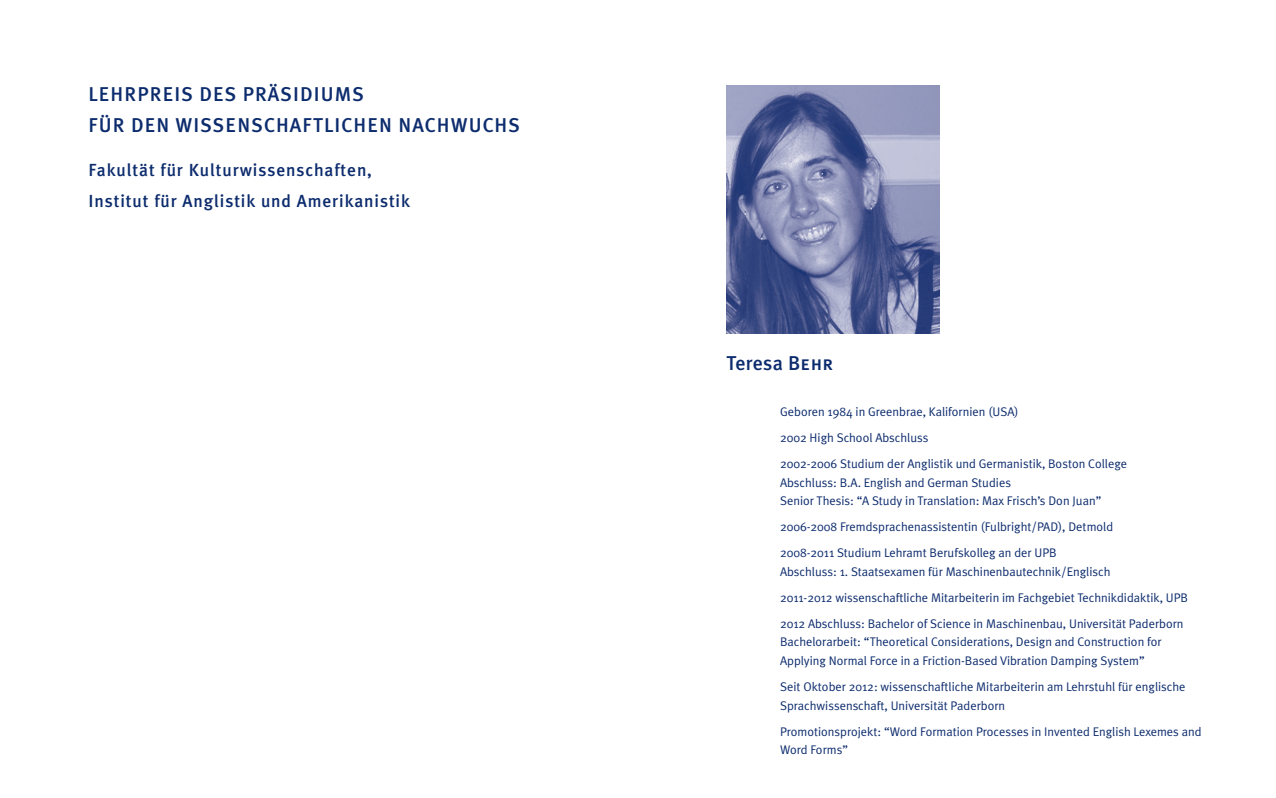
<style>
.page{position:relative;width:1276px;height:798px;background:#fff}
.page>*{position:absolute;margin:0;border:0;box-sizing:border-box;transform-origin:0 0}
.t1{font:500 20px/31.2px "Meta Plus";letter-spacing:.05em;color:#0d2c6e}
.t2{font:500 17.5px/31.2px "Meta Plus";letter-spacing:.05em;color:#0d2c6e}
.t3{font:12.5px/25.9px "Meta Plus Normal";color:#0d2c6e}
.s1{font-family:"Meta Plus Medium Caps";font-weight:400}
</style>
<div class="page">
<img style="left:726px;top:85px;width:213px;height:248px">
<h1 class="t1" style="left:89px;top:78px;width:433px">LEHRPREIS DES PRÄSIDIUMS<br>FÜR DEN WISSENSCHAFTLICHEN NACHWUCHS</h1>
<h2 class="t2" style="left:89px;top:154px;width:323px">Fakultät für Kulturwissenschaften,<br>Institut für Anglistik und Amerikanistik</h2>
<h1 class="t1" style="left:726px;top:347px;width:108px">Teresa <span class="s1">Behr</span></h1>
<p class="t3" style="left:780px;top:398px;width:349px">Geboren 1984 in Greenbrae, Kalifornien (USA)<br>2002 High School Abschluss<br>2002-2006 Studium der Anglistik und Germanistik, Boston College</p>
<p class="t3" style="left:780px;top:472px;width:323px;line-height:18.8px">Abschluss: B.A. English and German Studies<br>Senior Thesis: “A Study in Translation: Max Frisch’s Don Juan”</p>
<p class="t3" style="left:780px;top:513px;width:335px">2006-2008 Fremdsprachenassistentin (Fulbright/PAD), Detmold<br>2008-2011 Studium Lehramt Berufskolleg an der UPB</p>
<p class="t3" style="left:780px;top:558px;width:409px">Abschluss: 1. Staatsexamen für Maschinenbautechnik/Englisch<br>2011-2012 wissenschaftliche Mitarbeiterin im Fachgebiet Technikdidaktik, UPB<br>2012 Abschluss: Bachelor of Science in Maschinenbau, Universität Paderborn</p>
<p class="t3" style="left:780px;top:632px;width:383px;line-height:18.8px">Bachelorarbeit: “Theoretical Considerations, Design and Construction for<br>Applying Normal Force in a Friction-Based Vibration Damping System”</p>
<p class="t3" style="left:780px;top:677px;width:407px;line-height:18.8px">Seit Oktober 2012: wissenschaftliche Mitarbeiterin am Lehrstuhl für englische<br>Sprachwissenschaft, Universität Paderborn</p>
<p class="t3" style="left:780px;top:721px;width:423px;line-height:18.8px">Promotionsprojekt: “Word Formation Processes in Invented English Lexemes and<br>Word Forms”</p>
</div>
